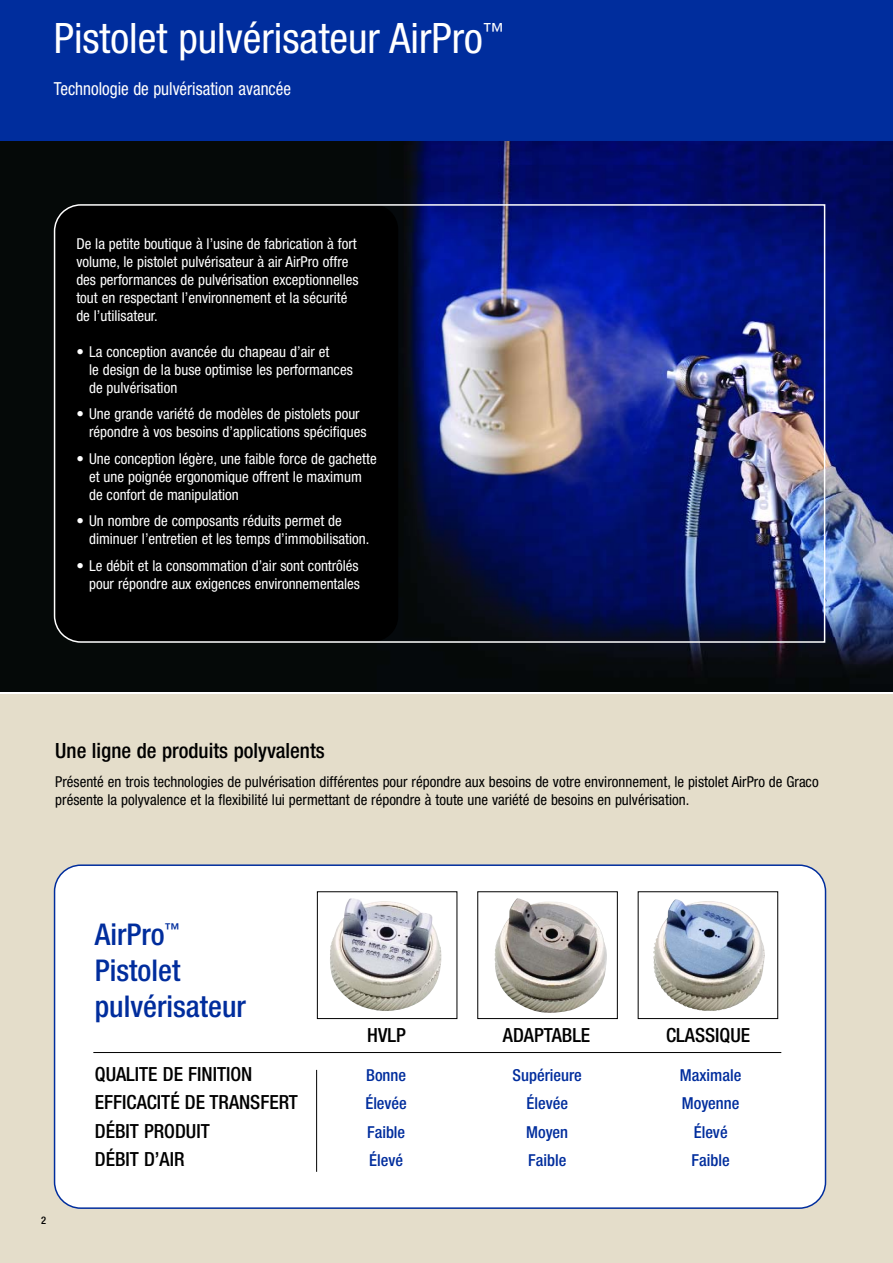
<style>
.page{position:relative;width:893px;height:1263px;background:#fff}
.page>*{position:absolute;margin:0;border:0;box-sizing:border-box;transform-origin:0 0}
.t1{font:condensed 42px "Helvetica Neue LT Std";color:#fff}
.t2{font:500 condensed 30px/36px "Helvetica Neue LT Std";color:#002d9d}
.t3{font:500 condensed 21px "Helvetica Neue LT Std";color:#000}
.t4{font:500 condensed 19.5px "Helvetica Neue LT Std";color:#000}
.t5{font:condensed 18px "Helvetica Neue LT Std";color:#fff;scale:.95 1}
.t6{font:500 condensed 16.5px "Helvetica Neue LT Std";color:#002d9d}
.t7{font:condensed 15px/18px "Helvetica Neue LT Std";color:#fff}
.t8{font:condensed 15px/18px "Helvetica Neue LT Std";color:#000}
.t9{font:500 condensed 10.5px "Helvetica Neue LT Std";color:#000}
</style>
<div class="page">
<img style="left:0;top:140px;width:893px;height:552px">
<div style="left:0;top:695px;width:893px;height:568px;background:#e4ddca"></div>
<div style="left:54px;top:864px;width:772px;height:345px;background:#fff"></div>
<div style="left:0;top:0;width:893px;height:140px;background:#002d9d"></div>
<hr style="left:316px;top:1070px;width:1px;height:102px;background:#000">
<hr style="left:93px;top:1052px;width:688px;height:1px;background:#000">
<img style="left:653px;top:898px;width:112px;height:113px">
<img style="left:494px;top:898px;width:114px;height:116px">
<div style="left:477px;top:891px;width:141px;height:128px;border:1px solid #000"></div>
<img style="left:329px;top:898px;width:114px;height:113px">
<div style="left:317px;top:891px;width:140px;height:128px;border:1px solid #000"></div>
<div style="left:54px;top:204px;width:344px;height:438px;background:#000;border-radius:26px"></div>
<svg style="left:54px;top:204px;width:27px;height:439px"></svg>
<h1 class="t1" style="left:54px;top:23px;width:451px">Pistolet pulvérisateur AirPro<sup>™</sup></h1>
<p class="t5" style="left:54px;top:83px;width:251px">Technologie de pulvérisation avancée</p>
<p class="t7" style="left:76px;top:236px;width:284px">De la petite boutique à l’usine de fabrication à fort volume, le pistolet pulvérisateur à air AirPro offre des performances de pulvérisation exceptionnelles tout en respectant l’environnement et la sécurité de l’utilisateur.</p>
<p class="t7" style="left:89px;top:344px;width:265px;text-indent:-13px">• La conception avancée du chapeau d’air et<br>le design de la buse optimise les performances de pulvérisation</p>
<p class="t7" style="left:89px;top:406px;width:279px;text-indent:-13px">• Une grande variété de modèles de pistolets pour répondre à vos besoins d’applications spécifiques</p>
<p class="t7" style="left:89px;top:451px;width:289px;text-indent:-13px">• Une conception légère, une faible force de gachette et une poignée ergonomique offrent le maximum de confort de manipulation</p>
<p class="t7" style="left:89px;top:513px;width:282px;text-indent:-13px">• Un nombre de composants réduits permet de diminuer l’entretien et les temps d’immobilisation.</p>
<p class="t7" style="left:76px;top:558px;width:285px;text-align:right">• Le débit et la consommation d’air sont contrôlés pour répondre aux exigences environnementales</p>
<h3 class="t3" style="left:55px;top:743px;width:271px">Une ligne de produits polyvalents</h3>
<p class="t8" style="left:55px;top:774px;width:765px">Présenté en trois technologies de pulvérisation différentes pour répondre aux besoins de votre environnement, le pistolet AirPro de Graco présente la polyvalence et la flexibilité lui permettant de répondre à toute une variété de besoins en pulvérisation.</p>
<h2 class="t2" style="left:95px;top:918px;width:153px">AirPro<sup>™<br></sup>Pistolet pulvérisateur</h2>
<h3 class="t4" style="left:367px;top:1028px;width:40px">HVLP</h3>
<h3 class="t4" style="left:503px;top:1028px;width:89px">ADAPTABLE</h3>
<h3 class="t4" style="left:666px;top:1028px;width:86px">CLASSIQUE</h3>
<p class="t9" style="left:41px;top:1216px;width:7px">2</p>
<h3 class="t4" style="left:95px;top:1067px;width:159px">QUALITE DE FINITION</h3>
<p class="t6" style="left:366px;top:1069px;width:42px">Bonne</p>
<p class="t6" style="left:513px;top:1069px;width:71px">Supérieure</p>
<p class="t6" style="left:680px;top:1069px;width:63px">Maximale</p>
<h3 class="t4" style="left:95px;top:1095px;width:205px">EFFICACITÉ DE TRANSFERT</h3>
<p class="t6" style="left:365px;top:1097px;width:43px">Élevée</p>
<p class="t6" style="left:526px;top:1097px;width:43px">Élevée</p>
<p class="t6" style="left:682px;top:1097px;width:59px">Moyenne</p>
<h3 class="t4" style="left:95px;top:1124px;width:116px">DÉBIT PRODUIT</h3>
<p class="t6" style="left:367px;top:1126px;width:40px">Faible</p>
<p class="t6" style="left:526px;top:1126px;width:43px">Moyen</p>
<p class="t6" style="left:694px;top:1126px;width:35px">Élevé</p>
<h3 class="t4" style="left:95px;top:1152px;width:91px">DÉBIT D’AIR</h3>
<p class="t6" style="left:369px;top:1154px;width:35px">Élevé</p>
<p class="t6" style="left:528px;top:1154px;width:40px">Faible</p>
<p class="t6" style="left:691px;top:1154px;width:40px">Faible</p>
</div>
